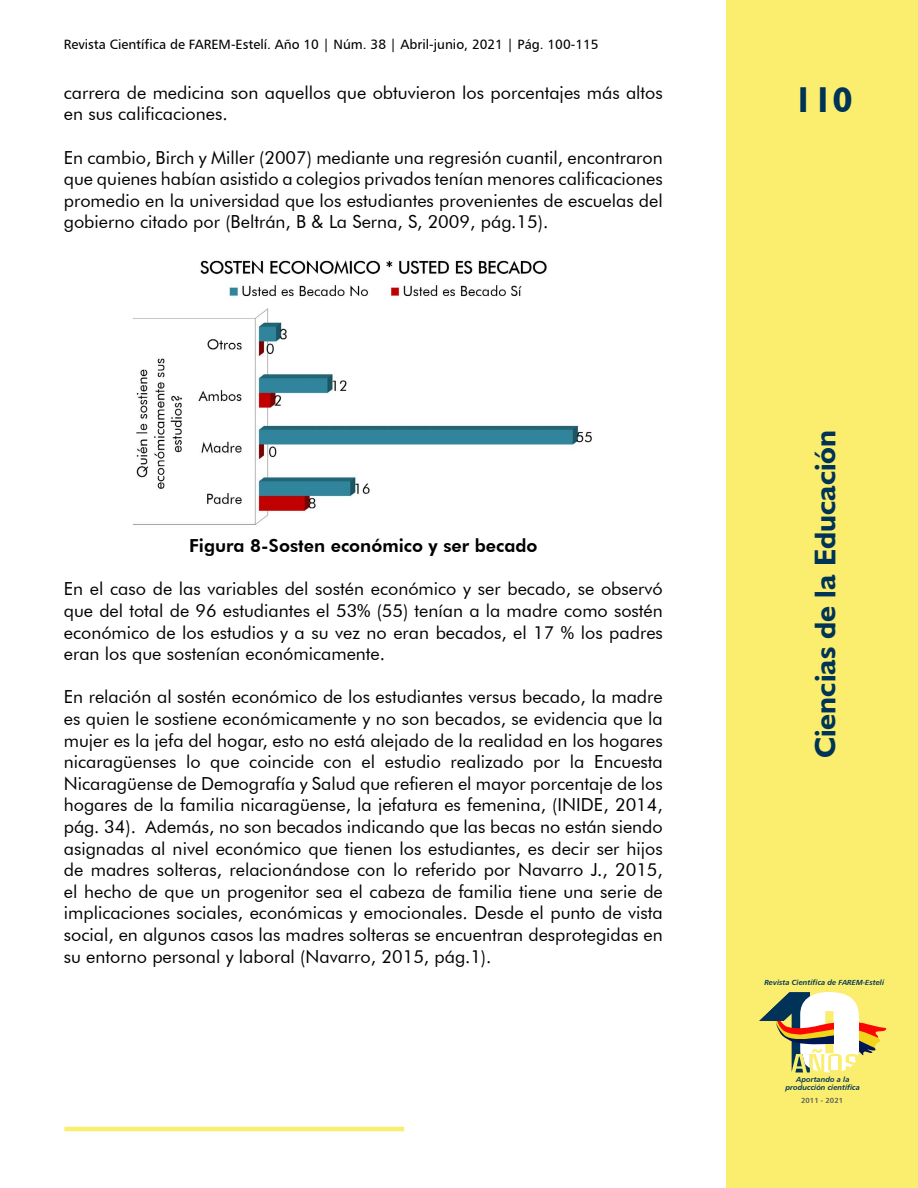
<style>
.page{position:relative;width:918px;height:1188px;background:#fff}
.page>*{position:absolute;margin:0;border:0;box-sizing:border-box;transform-origin:0 0}
.t1{font:700 36px "Humanist 521 BT";color:#003457}
.t2{font:700 30px "Humanist 521 BT";color:#003457}
.t3{font:18px/21.6px "Futura BT";color:#000;text-align:justify}
.t4{font:800 18px "Futura BT";color:#000}
.t5{font:13.5px "Humanist 777 BT Roman B";color:#000}
.t6{font:7.35px/8.9px "Humanist 777 BT Bold Italic B";color:#003357;text-align:center}
.t7{font:7.35px "Humanist 777 BT Bold B";color:#5c5c5c}
</style>
<div class="page">
<div style="left:727px;top:0;width:191px;height:1188px;background:#fbee6e"></div>
<hr style="left:64px;top:1127px;width:340px;height:4px;background:#fbee6e">
<svg style="left:759px;top:992px;width:128px;height:80px"></svg>
<div style="left:834px;top:1015px;width:24px;height:36px;background:#fff"></div>
<img style="left:132px;top:260px;width:460px;height:265px">
<p class="t5" style="left:64px;top:36px;width:536px">Revista Científica de FAREM-Estelí. Año 10 | Núm. 38 | Abril-junio, 2021 | Pág. 100-115</p>
<p class="t3" style="left:64px;top:81px;width:601px">carrera de medicina son aquellos que obtuvieron los porcentajes más altos en sus calificaciones.</p>
<p class="t3" style="left:64px;top:146px;width:601px">En cambio, Birch y Miller (2007) mediante una regresión cuantil, encontraron que quienes habían asistido a colegios privados tenían menores calificaciones promedio en la universidad que los estudiantes provenientes de escuelas del gobierno citado por (Beltrán, B &amp; La Serna, S, 2009, pág.15).</p>
<p class="t4" style="left:189px;top:535px;width:350px">Figura 8-Sosten económico y ser becado</p>
<p class="t3" style="left:64px;top:578px;width:601px">En el caso de las variables del sostén económico y ser becado, se observó que del total de 96 estudiantes el 53% (55) tenían a la madre como sostén económico de los estudios y a su vez no eran becados, el 17 % los padres eran los que sostenían económicamente.</p>
<p class="t3" style="left:64px;top:686px;width:601px">En relación al sostén económico de los estudiantes versus becado, la madre es quien le sostiene económicamente y no son becados, se evidencia que la mujer es la jefa del hogar, esto no está alejado de la realidad en los hogares nicaragüenses lo que coincide con el estudio realizado por la Encuesta Nicaragüense de Demografía y Salud que refieren el mayor porcentaje de los hogares de la familia nicaragüense, la jefatura es femenina, (INIDE, 2014, pág. 34). Además, no son becados indicando que las becas no están siendo asignadas al nivel económico que tienen los estudiantes, es decir ser hijos de madres solteras, relacionándose con lo referido por Navarro J., 2015, el hecho de que un progenitor sea el cabeza de familia tiene una serie de implicaciones sociales, económicas y emocionales. Desde el punto de vista social, en algunos casos las madres solteras se encuentran desprotegidas en su entorno personal y laboral (Navarro, 2015, pág.1).</p>
<h1 class="t1" style="left:794px;top:78px;width:60px">110</h1>
<h2 class="t2" style="left:807px;top:758px;width:330px;rotate:-90deg">Ciencias de la Educación</h2>
<p class="t6" style="left:764px;top:978px;width:121px">Revista Científica de FAREM-Estelí</p>
<p class="t6" style="left:786px;top:1074px;width:76px">Aportando a la producción científica</p>
<p class="t7" style="left:801px;top:1096px;width:43px">2011 - 2021</p>
</div>
